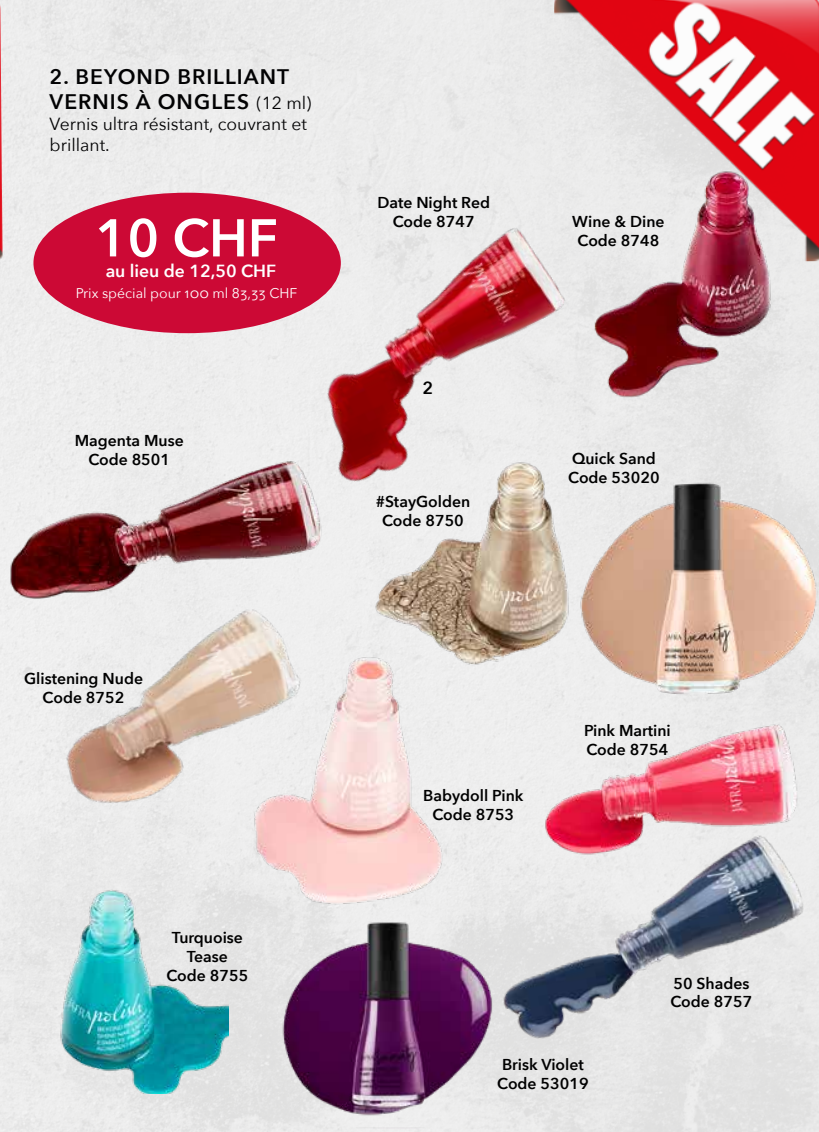
<style>
.page{position:relative;width:819px;height:1132px;background:#fff}
.page>*{position:absolute;margin:0;border:0;box-sizing:border-box;transform-origin:0 0}
.t1{font:600 52.5px "Avenir Next";color:#fff}
.t2{font:600 21px/25.2px "Avenir Next";letter-spacing:.05em;color:#020203}
.t3{font:17.5px/21px "Avenir Next";color:#020203}
.t4{font:600 17.5px "Avenir Next";color:#fff}
.t5{font:600 17.5px "Avenir Next";color:#000}
.t6{font:600 15.75px/18.9px "Avenir Next";color:#000;text-align:center}
.t7{font:14px "Avenir Next";color:#fff}
.s1{font-weight:400;font-size:17.5px}
</style>
<div class="page">
<img style="left:0;top:0;width:819px;height:1131px">
<img style="left:0;top:0;width:3px;height:261px">
<img style="left:1px;top:445px;width:345px;height:163px">
<img style="left:22px;top:592px;width:320px;height:242px">
<img style="left:360px;top:504px;width:213px;height:173px">
<img style="left:269px;top:198px;width:356px;height:306px">
<img style="left:521px;top:711px;width:298px;height:107px">
<img style="left:44px;top:882px;width:184px;height:211px">
<img style="left:477px;top:818px;width:342px;height:233px">
<img style="left:573px;top:469px;width:246px;height:249px">
<img style="left:248px;top:643px;width:229px;height:298px">
<img style="left:576px;top:263px;width:216px;height:145px">
<img style="left:279px;top:910px;width:217px;height:217px">
<img style="left:554px;top:0;width:265px;height:263px">
<div style="left:35px;top:194px;width:304px;height:138px;background:#cc0935;border-radius:50%"></div>
<h2 class="t2" style="left:50px;top:64px;width:263px">2. BEYOND BRILLIANT<br>VERNIS À ONGLES <span class="s1">(12 ml)</span></h2>
<p class="t3" style="left:50px;top:113px;width:259px">Vernis ultra résistant, couvrant et brillant.</p>
<h1 class="t1" style="left:95px;top:193px;width:184px">10 CHF</h1>
<p class="t4" style="left:106px;top:256px;width:172px">au lieu de 12,50 CHF</p>
<p class="t7" style="left:76px;top:282px;width:223px">Prix spécial pour 100 ml 83,33 CHF</p>
<p class="t6" style="left:75px;top:430px;width:110px">Magenta Muse<br>Code 8501</p>
<p class="t6" style="left:24px;top:668px;width:120px">Glistening Nude<br>Code 8752</p>
<p class="t6" style="left:166px;top:927px;width:83px">Turquoise<br>Tease<br>Code 8755</p>
<p class="t6" style="left:377px;top:193px;width:114px">Date Night Red<br>Code 8747</p>
<p class="t5" style="left:422px;top:373px;width:12px">2</p>
<p class="t6" style="left:375px;top:491px;width:96px">#StayGolden<br>Code 8750</p>
<p class="t6" style="left:572px;top:212px;width:94px">Wine &amp; Dine<br>Code 8748</p>
<p class="t6" style="left:568px;top:448px;width:93px;text-align:left">Quick Sand<br>Code 53020</p>
<p class="t6" style="left:423px;top:785px;width:102px">Babydoll Pink<br>Code 8753</p>
<p class="t6" style="left:584px;top:720px;width:88px;text-align:left">Pink Martini<br>Code 8754</p>
<p class="t6" style="left:670px;top:972px;width:83px;text-align:left">50 Shades<br>Code 8757</p>
<p class="t6" style="left:497px;top:1054px;width:93px">Brisk Violet<br>Code 53019</p>
</div>
